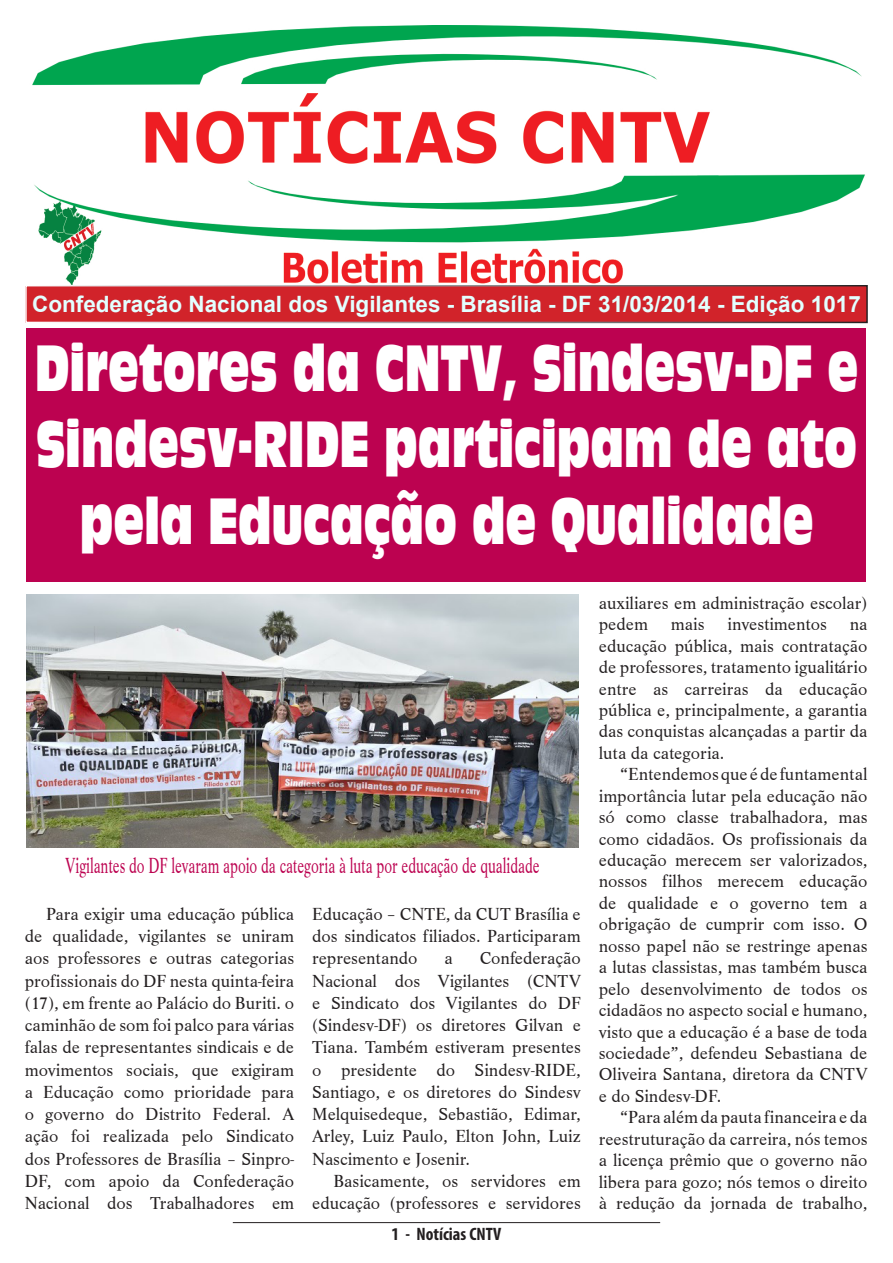
<style>
.page{position:relative;width:893px;height:1263px;background:#fff}
.page>*{position:absolute;margin:0;border:0;box-sizing:border-box;transform-origin:0 0}
.t1{font:60.75px/76.5px "Antique Olive Compact";color:#fff;text-align:center;scale:.67 1}
.t2{font:700 22.5px "Arial";color:#e3ffff}
.t3{font:22.5px "Life T";color:#bc0250;scale:.67 1}
.t4{font:18px/21.5px "Life T";color:#231f20;text-align:justify}
.Rodapé___À_esquerda{font:700 condensed 18px "Myriad Pro";color:#231f20}
</style>
<div class="page">
<hr style="left:233px;top:1222px;width:427px;height:1px;background:#231f20">
<div style="left:26px;top:286px;width:841px;height:36px;background:#d1232a"></div>
<div style="left:27px;top:328px;width:839px;height:253px;background:#bc0250"></div>
<img style="left:27px;top:595px;width:552px;height:252px">
<img style="left:32px;top:26px;width:833px;height:259px">
<p class="t2" style="left:32px;top:289px;width:830px">Confederação Nacional dos Vigilantes - Brasília - DF 31/03/2014 - Edição 1017</p>
<p class="t1" style="left:35px;top:329px;width:1230px">Diretores da CNTV, Sindesv-DF e<br>Sindesv-RIDE participam de ato pela Educação de Qualidade</p>
<p class="t3" style="left:66px;top:852px;width:709px">Vigilantes do DF levaram apoio da categoria à luta por educação de qualidade</p>
<p class="t4" style="left:25px;top:903px;width:271px;line-height:22.2px;text-indent:21px">Para exigir uma educação pública de qualidade, vigilantes se uniram aos professores e outras categorias profissionais do DF nesta quinta-feira (17), em frente ao Palácio do Buriti. o caminhão de som foi palco para várias falas de representantes sindicais e de movimentos sociais, que exigiram a Educação como prioridade para o governo do Distrito Federal. A ação foi realizada pelo Sindicato dos Professores de Brasília – Sinpro-DF, com apoio da Confederação Nacional dos Trabalhadores em</p>
<p class="t4" style="left:312px;top:903px;width:270px;line-height:22.2px">Educação – CNTE, da CUT Brasília e dos sindicatos filiados. Participaram representando</p>
<p class="t4" style="left:312px;top:947px;width:270px;line-height:22.2px;text-indent:167px">Confederação Nacional dos Vigilantes (CNTV e Sindicato dos Vigilantes do DF (Sindesv-DF) os diretores Gilvan e Tiana. Também estiveram presentes o presidente do Sindesv-RIDE, Santiago, e os diretores do Sindesv Melquisedeque, Sebastião, Edimar, Arley, Luiz Paulo, Elton John, Luiz Nascimento e Josenir.</p>
<p class="t4" style="left:312px;top:1170px;width:270px;line-height:22.2px;text-align:right">Basicamente, os servidores em educação (professores e servidores</p>
<p class="t4" style="left:444px;top:948px;width:10px">a</p>
<p class="Rodapé___À_esquerda" style="left:392px;top:1223px;width:111px">1 - Notícias CNTV</p>
<p class="t4" style="left:599px;top:592px;width:270px">auxiliares em administração escolar) pedem</p>
<p class="t4" style="left:671px;top:614px;width:35px">mais</p>
<p class="t4" style="left:727px;top:614px;width:101px">investimentos</p>
<p class="t4" style="left:599px;top:614px;width:270px;text-indent:251px">na educação pública, mais contratação de professores, tratamento igualitário entre as carreiras da educação pública e, principalmente, a garantia das conquistas alcançadas a partir da luta da categoria.</p>
<p class="t4" style="left:599px;top:764px;width:270px;text-indent:21px">“Entendemos que é de funtamental importância lutar pela educação não só como classe trabalhadora, mas como cidadãos. Os profissionais da educação merecem ser valorizados, nossos filhos merecem educação de qualidade e o governo tem a obrigação de cumprir com isso. O nosso papel não se restringe apenas a lutas classistas, mas também busca pelo desenvolvimento de todos os cidadãos no aspecto social e humano, visto que a educação é a base de toda sociedade”, defendeu Sebastiana de Oliveira Santana, diretora da CNTV e do Sindesv-DF.</p>
<p class="t4" style="left:599px;top:1107px;width:270px;text-indent:21px">“Para além da pauta financeira e da reestruturação da carreira, nós temos a licença prêmio que o governo não libera para gozo; nós temos o direito à redução da jornada de trabalho,</p>
</div>
